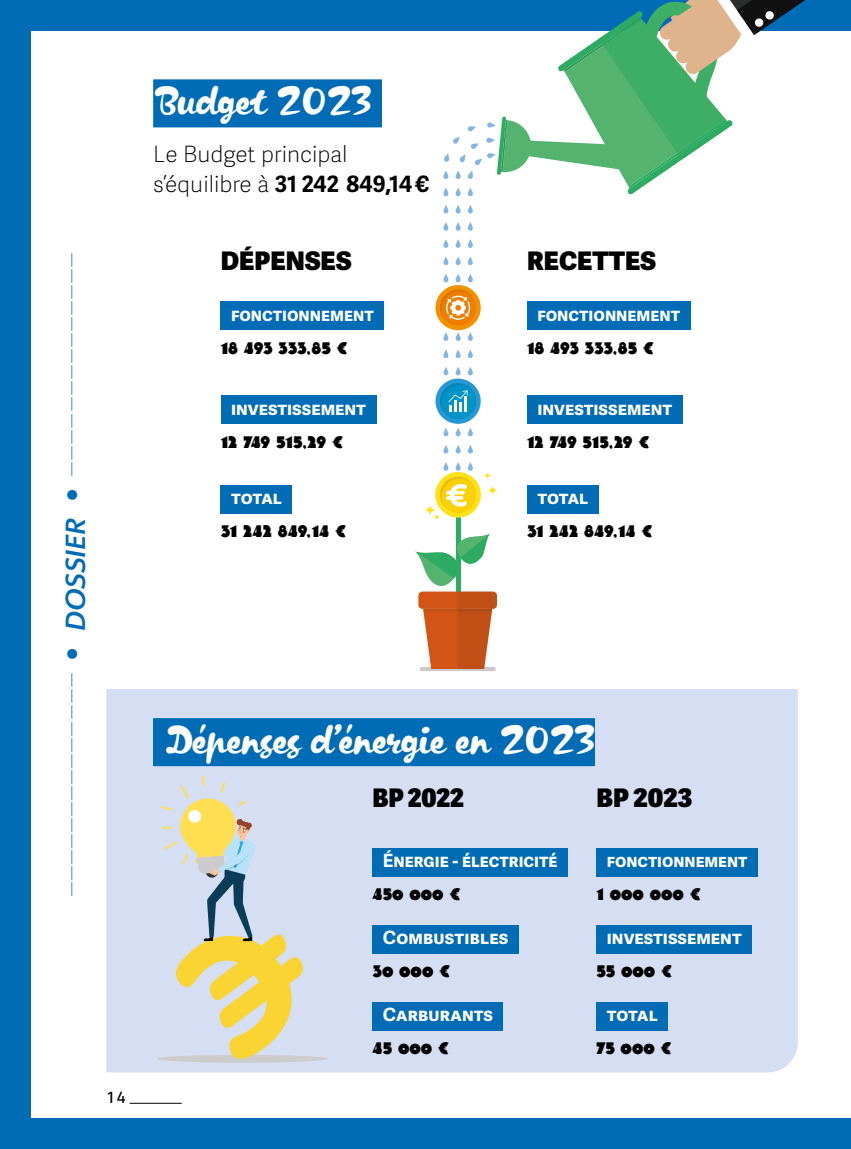
<style>
.page{position:relative;width:851px;height:1149px;background:#fff}
.page>*{position:absolute;margin:0;border:0;box-sizing:border-box;transform-origin:0 0}
.t1{font:100 39px "Arbotek";color:#006cb6}
.t2{font:39px "Kapelka New";letter-spacing:-.02em;color:#fff}
.t3{font:800 25.65px "Adelle Sans";color:#000}
.t4{font:100 22.5px/30px "Adelle Sans";color:#000}
.t5{font:700 18.3px "Adelle Sans";color:#fff;scale:1.04 1}
.t6{font:700 18.3px "Adelle Sans";color:#fff}
.t7{font:900 18px "Arbotek";color:#000}
.t8{font:700 18px "Adelle Sans";color:#fff}
.t9{font:500 15.75px "URW Form";color:#000}
.s1{font-weight:900}
.s2{font-family:"URW Form";font-weight:600;font-style:italic;font-size:27px}
.s3{font-weight:700}
</style>
<div class="page">
<hr style="left:130px;top:1102px;width:52px;height:1px;background:#000">
<div style="left:0;top:0;width:31px;height:1148px;background:#006cb6"></div>
<div style="left:0;top:0;width:850px;height:31px;background:#006cb6"></div>
<div style="left:0;top:1117px;width:850px;height:31px;background:#006cb6"></div>
<div style="left:106px;top:689px;width:691px;height:382px;background:#d5def2"></div>
<div style="left:372px;top:847px;width:195px;height:29px;background:#006cb6"></div>
<div style="left:372px;top:924px;width:146px;height:29px;background:#006cb6"></div>
<div style="left:372px;top:1001px;width:131px;height:29px;background:#006cb6"></div>
<svg style="left:157px;top:1054px;width:170px;height:8px"></svg>
<svg style="left:161px;top:775px;width:143px;height:286px;background:#d7d6bd"></svg>
<div style="left:153px;top:79px;width:229px;height:48px;background:#006cb6"></div>
<div style="left:153px;top:718px;width:442px;height:48px;background:#006cb6"></div>
<div style="left:596px;top:847px;width:161px;height:29px;background:#006cb6"></div>
<div style="left:596px;top:924px;width:156px;height:29px;background:#006cb6"></div>
<div style="left:596px;top:1001px;width:72px;height:29px;background:#006cb6"></div>
<svg style="left:443px;top:427px;width:5px;height:9px"></svg>
<svg style="left:443px;top:445px;width:5px;height:8px"></svg>
<svg style="left:443px;top:462px;width:5px;height:8px"></svg>
<svg style="left:455px;top:427px;width:5px;height:9px"></svg>
<svg style="left:455px;top:445px;width:5px;height:8px"></svg>
<svg style="left:455px;top:462px;width:5px;height:8px"></svg>
<svg style="left:468px;top:427px;width:5px;height:9px"></svg>
<svg style="left:468px;top:445px;width:5px;height:8px"></svg>
<svg style="left:468px;top:462px;width:5px;height:8px"></svg>
<div style="left:443px;top:187px;width:5px;height:9px;background:#84b5e0;border-radius:3px"></div>
<svg style="left:443px;top:205px;width:5px;height:8px"></svg>
<svg style="left:443px;top:222px;width:5px;height:8px"></svg>
<svg style="left:443px;top:239px;width:5px;height:9px"></svg>
<svg style="left:443px;top:256px;width:5px;height:9px"></svg>
<svg style="left:443px;top:273px;width:5px;height:9px"></svg>
<svg style="left:443px;top:332px;width:5px;height:9px"></svg>
<svg style="left:443px;top:349px;width:5px;height:9px"></svg>
<svg style="left:443px;top:366px;width:5px;height:9px"></svg>
<div style="left:455px;top:187px;width:5px;height:9px;background:#84b5e0;border-radius:3px"></div>
<svg style="left:455px;top:205px;width:5px;height:8px"></svg>
<svg style="left:455px;top:222px;width:5px;height:8px"></svg>
<svg style="left:455px;top:239px;width:5px;height:9px"></svg>
<svg style="left:455px;top:256px;width:5px;height:9px"></svg>
<svg style="left:455px;top:273px;width:5px;height:9px"></svg>
<svg style="left:455px;top:332px;width:5px;height:9px"></svg>
<svg style="left:455px;top:349px;width:5px;height:9px"></svg>
<svg style="left:455px;top:366px;width:5px;height:9px"></svg>
<div style="left:467px;top:187px;width:6px;height:9px;background:#84b5e0;border-radius:3px"></div>
<svg style="left:467px;top:205px;width:6px;height:8px"></svg>
<svg style="left:443px;top:0;width:362px;height:194px"></svg>
<svg style="left:467px;top:222px;width:6px;height:8px"></svg>
<svg style="left:467px;top:239px;width:6px;height:9px"></svg>
<svg style="left:467px;top:256px;width:6px;height:9px"></svg>
<svg style="left:467px;top:273px;width:6px;height:9px"></svg>
<svg style="left:467px;top:332px;width:6px;height:9px"></svg>
<svg style="left:467px;top:349px;width:6px;height:9px"></svg>
<svg style="left:467px;top:366px;width:6px;height:9px"></svg>
<svg style="left:419px;top:666px;width:76px;height:5px"></svg>
<div style="left:455px;top:515px;width:5px;height:127px;background:#2eab62"></div>
<svg style="left:424px;top:504px;width:12px;height:11px"></svg>
<svg style="left:433px;top:515px;width:4px;height:5px"></svg>
<svg style="left:483px;top:472px;width:8px;height:7px"></svg>
<svg style="left:487px;top:485px;width:10px;height:10px"></svg>
<svg style="left:415px;top:533px;width:82px;height:135px"></svg>
<div style="left:435px;top:472px;width:45px;height:45px;background:#ffe118;border-radius:50%"></div>
<div style="left:440px;top:476px;width:36px;height:37px;background:#fad109;border-radius:50%"></div>
<svg style="left:440px;top:476px;width:33px;height:31px"></svg>
<svg style="left:435px;top:378px;width:45px;height:45px"></svg>
<div style="left:440px;top:383px;width:36px;height:36px;background:#0093c5;border-radius:50%"></div>
<svg style="left:440px;top:383px;width:33px;height:30px"></svg>
<div style="left:435px;top:285px;width:45px;height:45px;background:#f39200;border-radius:50%"></div>
<div style="left:440px;top:289px;width:36px;height:37px;background:#ef7d00;border-radius:50%"></div>
<svg style="left:440px;top:289px;width:33px;height:31px"></svg>
<div style="left:527px;top:301px;width:163px;height:29px;background:#006cb6"></div>
<div style="left:527px;top:395px;width:155px;height:29px;background:#006cb6"></div>
<div style="left:527px;top:485px;width:71px;height:28px;background:#006cb6"></div>
<div style="left:221px;top:301px;width:163px;height:29px;background:#006cb6"></div>
<div style="left:221px;top:395px;width:155px;height:29px;background:#006cb6"></div>
<div style="left:221px;top:485px;width:71px;height:28px;background:#006cb6"></div>
<h1 class="t1" style="left:50px;top:896px;width:646px;rotate:-90deg">-------------- <span class="s1">•</span> <span class="s2">DOSSIER</span> <span class="s1">•</span> --------------</h1>
<p class="t9" style="left:106px;top:1086px;width:21px">14</p>
<h1 class="t2" style="left:153px;top:74px;width:220px">Budget 2023</h1>
<p class="t4" style="left:153px;top:140px;width:278px">Le Budget principal s’équilibre à <span class="s3">31 242 849,14 €</span></p>
<h2 class="t3" style="left:221px;top:244px;width:132px">DÉPENSES</h2>
<p class="t6" style="left:231px;top:303px;width:144px">fonctionnement</p>
<p class="t7" style="left:221px;top:337px;width:129px">18 493 333,85 €</p>
<p class="t5" style="left:231px;top:397px;width:131px">investissement</p>
<p class="t7" style="left:221px;top:431px;width:124px">12 749 515,29 €</p>
<p class="t5" style="left:231px;top:486px;width:51px">total</p>
<p class="t7" style="left:221px;top:521px;width:127px">31 242 849,14 €</p>
<h2 class="t3" style="left:527px;top:244px;width:130px">RECETTES</h2>
<p class="t6" style="left:537px;top:303px;width:144px">fonctionnement</p>
<p class="t7" style="left:527px;top:337px;width:129px">18 493 333,85 €</p>
<p class="t5" style="left:537px;top:397px;width:131px">investissement</p>
<p class="t7" style="left:527px;top:431px;width:124px">12 749 515,29 €</p>
<p class="t5" style="left:537px;top:486px;width:51px">total</p>
<p class="t7" style="left:527px;top:521px;width:127px">31 242 849,14 €</p>
<h1 class="t2" style="left:164px;top:712px;width:432px">Dépenses d’énergie en 2023</h1>
<h2 class="t3" style="left:372px;top:781px;width:93px">BP 2022</h2>
<p class="t6" style="left:383px;top:849px;width:176px">Énergie - électricité</p>
<p class="t7" style="left:372px;top:883px;width:90px">450 000 €</p>
<p class="t5" style="left:383px;top:926px;width:122px">Combustibles</p>
<p class="t7" style="left:372px;top:960px;width:79px">30 000 €</p>
<p class="t5" style="left:383px;top:1003px;width:107px">Carburants</p>
<p class="t7" style="left:372px;top:1038px;width:78px">45 000 €</p>
<h2 class="t3" style="left:596px;top:781px;width:97px">BP 2023</h2>
<p class="t8" style="left:606px;top:849px;width:142px">fonctionnement</p>
<p class="t7" style="left:596px;top:883px;width:106px">1 000 000 €</p>
<p class="t5" style="left:606px;top:926px;width:131px">investissement</p>
<p class="t7" style="left:596px;top:960px;width:77px">55 000 €</p>
<p class="t5" style="left:606px;top:1003px;width:51px">total</p>
<p class="t7" style="left:596px;top:1038px;width:77px">75 000 €</p>
</div>
